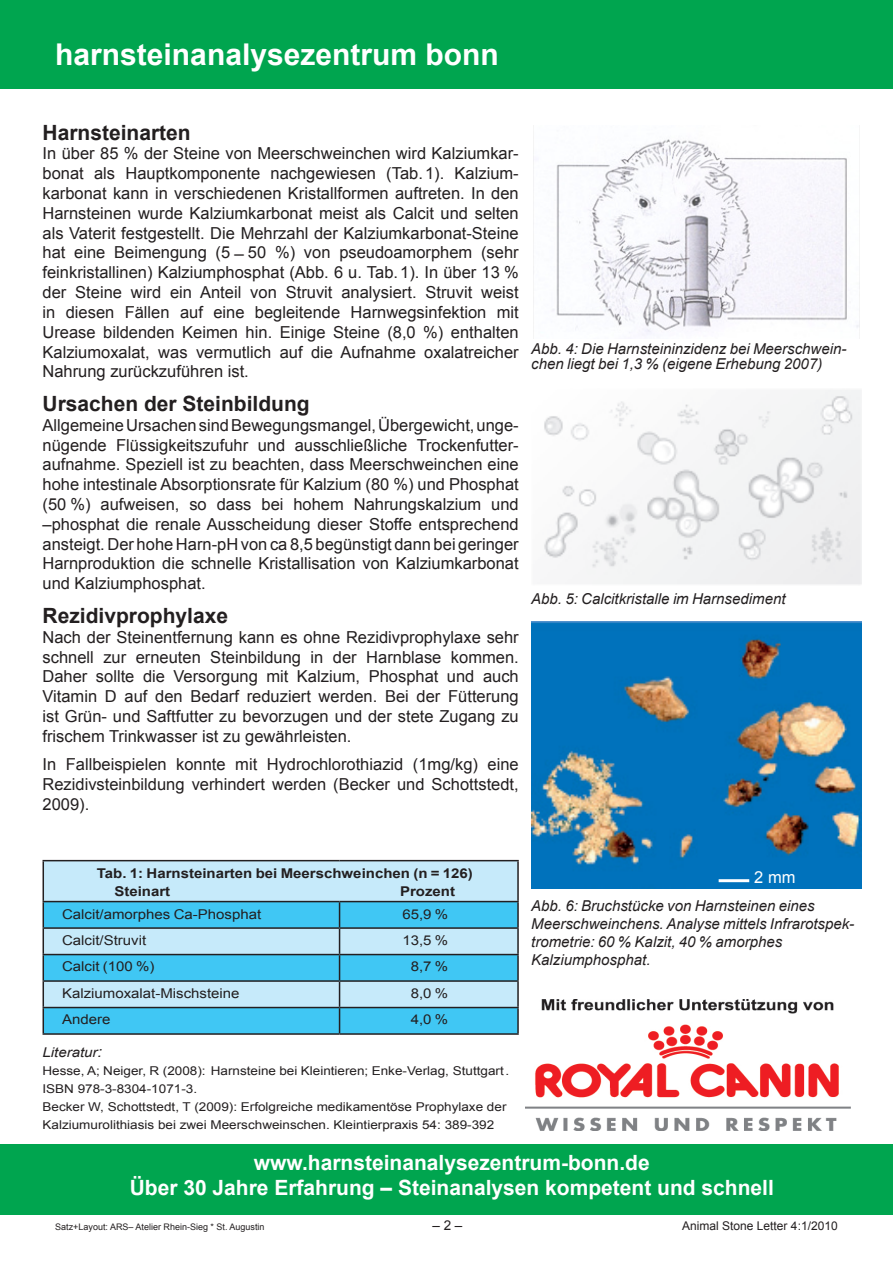
<style>
.page{position:relative;width:893px;height:1263px;background:#fff}
.page>*{position:absolute;margin:0;border:0;box-sizing:border-box;transform-origin:0 0}
.t1{font:700 30px "Arial";color:#fff}
.t2{font:700 21px "Arial";color:#fff}
.Ü_14_p_lbd{font:700 21px "Arial";color:#231f20}
.Text-lbg{font:16.5px/19.8px "Arial";color:#231f20;text-align:justify}
.Blickfang_1{font:16.5px "Arial";color:#fff}
.Ü-Tab-12p{font:italic 15px/18px "Arial";color:#231f20}
.Bildunterschrift-kur{font:italic 15px/15px "Arial";color:#231f20}
.Tab-11p-ein{font:13.5px "Arial";color:#231f20;scale:1.11 1}
.Tab-11p-ein-2{font:700 13.5px/18px "Arial";color:#231f20;scale:1.11 1}
.Tab-11p-ein_rb_15_mm{font:13.5px "Arial";color:#231f20;scale:1.11 1}
.Text-ohne-Einzug{font:italic 13.5px "Arial";color:#231f20;scale:1.11 1}
.Tab-11p-ein-3{font:13.5px "Arial";color:#231f20}
.Text-ohne-Einzug-2{font:12.15px/18px "Arial";color:#231f20;scale:1.11 1}
.t3{font:12px "Arial";color:#231f20}
.t4{font:9px "Arial";color:#231f20}
.s1{font-size:14.85px}
</style>
<div class="page">
<div style="left:0;top:0;width:893px;height:89px;background:#00a54f"></div>
<div style="left:0;top:1144px;width:893px;height:70px;background:#00a54f"></div>
<img style="left:525px;top:999px;width:325px;height:131px">
<div style="left:44px;top:861px;width:473px;height:40px;background:#c6eafa"></div>
<svg style="left:44px;top:902px;width:473px;height:131px;background:#74d2f3"></svg>
<hr style="left:43px;top:860px;width:297px;height:1px;background:#231f20">
<hr style="left:43px;top:861px;width:1px;height:40px;background:#231f20">
<hr style="left:340px;top:860px;width:179px;height:1px;background:#231f20">
<hr style="left:517px;top:861px;width:2px;height:40px;background:#231f20">
<hr style="left:43px;top:901px;width:297px;height:1px;background:#231f20">
<hr style="left:340px;top:901px;width:179px;height:1px;background:#231f20">
<hr style="left:517px;top:902px;width:2px;height:25px;background:#231f20">
<hr style="left:43px;top:927px;width:297px;height:2px;background:#231f20">
<hr style="left:340px;top:927px;width:179px;height:2px;background:#231f20">
<hr style="left:517px;top:929px;width:2px;height:25px;background:#231f20">
<hr style="left:43px;top:954px;width:297px;height:1px;background:#231f20">
<hr style="left:340px;top:954px;width:179px;height:1px;background:#231f20">
<hr style="left:517px;top:955px;width:2px;height:25px;background:#231f20">
<hr style="left:43px;top:980px;width:297px;height:2px;background:#231f20">
<hr style="left:340px;top:980px;width:179px;height:2px;background:#231f20">
<hr style="left:517px;top:982px;width:2px;height:25px;background:#231f20">
<hr style="left:43px;top:1007px;width:297px;height:1px;background:#231f20">
<svg style="left:43px;top:902px;width:1px;height:131px"></svg>
<hr style="left:340px;top:1007px;width:179px;height:1px;background:#231f20">
<svg style="left:339px;top:902px;width:1px;height:131px"></svg>
<hr style="left:517px;top:1008px;width:2px;height:25px;background:#231f20">
<hr style="left:43px;top:1033px;width:297px;height:2px;background:#231f20">
<hr style="left:340px;top:1033px;width:179px;height:2px;background:#231f20">
<img style="left:533px;top:136px;width:327px;height:199px">
<img style="left:544px;top:390px;width:317px;height:195px">
<img style="left:531px;top:621px;width:330px;height:268px">
<hr style="left:719px;top:879px;width:30px;height:3px;background:#fff">
<p class="t1" style="left:55px;top:34px;width:445px">harnsteinanalysezentrum bonn</p>
<p class="Ü_14_p_lbd" style="left:43px;top:118px;width:150px">Harnsteinarten</p>
<p class="Text-lbg" style="left:43px;top:144px;width:478px">In über 85 % der Steine von Meerschweinchen wird Kalziumkar&shy;bonat als Hauptkomponente nachgewiesen (Tab.1). Kalzium&shy;karbonat kann in verschiedenen Kristallformen auftreten. In den Harnsteinen wurde Kalziumkarbonat meist als Calcit und selten als Vaterit festgestellt. Die Mehrzahl der Kalziumkarbonat-Steine hat eine Beimengung (5 ̶50 %) von pseudoamorphem (sehr feinkristallinen) Kalziumphosphat (Abb. 6 u. Tab.1). In über 13 % der Steine wird ein Anteil von Struvit analysiert. Struvit weist in diesen Fällen auf eine begleitende Harnwegsinfektion mit Urease bildenden Keimen hin. Einige Steine (8,0 %) enthalten Kalziumoxalat, was vermutlich auf die Aufnahme oxalatreicher Nahrung zurückzuführen ist.</p>
<p class="Ü_14_p_lbd" style="left:43px;top:390px;width:269px">Ursachen der Steinbildung</p>
<p class="Text-lbg" style="left:43px;top:415px;width:478px">Allgemeine Ursachen sind Bewegungsmangel, Übergewicht, unge&shy;nügende Flüssigkeitszufuhr und ausschließliche Trockenfutter&shy;aufnahme. Speziell ist zu beachten, dass Meerschweinchen eine hohe intestinale Absorptionsrate für Kalzium (80 %) und Phosphat (50 %) aufweisen, so dass bei hohem Nahrungskalzium und –phosphat die renale Ausscheidung dieser Stoffe entsprechend ansteigt. Der hohe Harn-pH von ca 8,5 begünstigt dann bei geringer Harnproduktion die schnelle Kristallisation von Kalziumkarbonat und Kalziumphosphat.</p>
<p class="Ü_14_p_lbd" style="left:43px;top:602px;width:187px">Rezidivprophylaxe</p>
<p class="Text-lbg" style="left:43px;top:627px;width:478px">Nach der Steinentfernung kann es ohne Rezidivprophylaxe sehr schnell zur erneuten Steinbildung in der Harnblase kommen.<br>Daher sollte die Versorgung mit Kalzium, Phosphat und auch Vitamin D auf den Bedarf reduziert werden. Bei der Fütterung ist Grün- und Saftfutter zu bevorzugen und der stete Zugang zu frischem Trinkwasser ist zu gewährleisten.</p>
<p class="Text-lbg" style="left:43px;top:754px;width:478px">In Fallbeispielen konnte mit Hydrochlorothiazid (1mg/kg) eine Rezidivsteinbildung verhindert werden (Becker und Schottstedt, 2009).</p>
<p class="Bildunterschrift-kur" style="left:531px;top:341px;width:317px">Abb. 4: Die Harnsteininzidenz bei Meerschwein&shy;chen liegt bei 1,3 % (eigene Erhebung 2007)</p>
<p class="Ü-Tab-12p" style="left:531px;top:590px;width:256px">Abb. 5: Calcitkristalle im Harnsediment</p>
<p class="Tab-11p-ein-2" style="left:114px;top:864px;width:324px;text-indent:-18px">Tab. 1: Harnsteinarten bei Meerschweinchen (n = 126)<br>Steinart</p>
<p class="Tab-11p-ein-2" style="left:400px;top:882px;width:51px">Prozent</p>
<p class="Tab-11p-ein" style="left:62px;top:905px;width:181px">Calcit/amorphes Ca-Phosphat</p>
<p class="Tab-11p-ein_rb_15_mm" style="left:402px;top:905px;width:43px">65,9 %</p>
<p class="Tab-11p-ein" style="left:62px;top:931px;width:77px">Calcit/Struvit</p>
<p class="Tab-11p-ein_rb_15_mm" style="left:402px;top:931px;width:43px">13,5 %</p>
<p class="Tab-11p-ein" style="left:62px;top:958px;width:85px">Calcit (100 %)</p>
<p class="Tab-11p-ein_rb_15_mm" style="left:411px;top:958px;width:35px">8,7 %</p>
<p class="Tab-11p-ein" style="left:62px;top:984px;width:161px">Kalziumoxalat-Mischsteine</p>
<p class="Tab-11p-ein_rb_15_mm" style="left:411px;top:984px;width:35px">8,0 %</p>
<p class="Tab-11p-ein" style="left:62px;top:1011px;width:45px">Andere</p>
<p class="Tab-11p-ein_rb_15_mm" style="left:411px;top:1011px;width:35px">4,0 %</p>
<p class="Text-ohne-Einzug" style="left:43px;top:1044px;width:55px">Literatur<span class="s1">:</span></p>
<p class="Text-ohne-Einzug-2" style="left:43px;top:1062px;width:422px">Hesse, A; Neiger, R (2008): Harnsteine bei Kleintieren; Enke-Verlag, Stuttgart.<br>ISBN 978-3-8304-1071-3.</p>
<p class="Text-ohne-Einzug-2" style="left:43px;top:1098px;width:419px">Becker W, Schottstedt, T (2009): Erfolgreiche medikamentöse Prophylaxe der<br>Kalziumurolithiasis bei zwei Meerschweinschen. Kleintierpraxis 54: 389-392</p>
<p class="Blickfang_1" style="left:754px;top:867px;width:43px">2 mm</p>
<p class="Ü-Tab-12p" style="left:531px;top:897px;width:285px">Abb. 6: Bruchstücke von Harnsteinen eines</p>
<p class="Ü-Tab-12p" style="left:531px;top:915px;width:324px">Meerschweinchens. Analyse mittels Infrarotspek&shy;trometrie: 60 % Kalzit, 40 % amorphes<br>Kalziumphosphat.</p>
<p class="t2" style="left:254px;top:1149px;width:397px">www.harnsteinanalysezentrum-bonn.de</p>
<p class="t2" style="left:130px;top:1174px;width:646px">Über 30 Jahre Erfahrung – Steinanalysen kompetent und schnell</p>
<p class="t4" style="left:55px;top:1220px;width:211px">Satz+Layout: ARS– Atelier Rhein-Sieg * St. Augustin</p>
<p class="Tab-11p-ein-3" style="left:432px;top:1217px;width:32px">– 2 –</p>
<p class="t3" style="left:682px;top:1217px;width:157px">Animal Stone Letter 4:1/2010</p>
</div>
